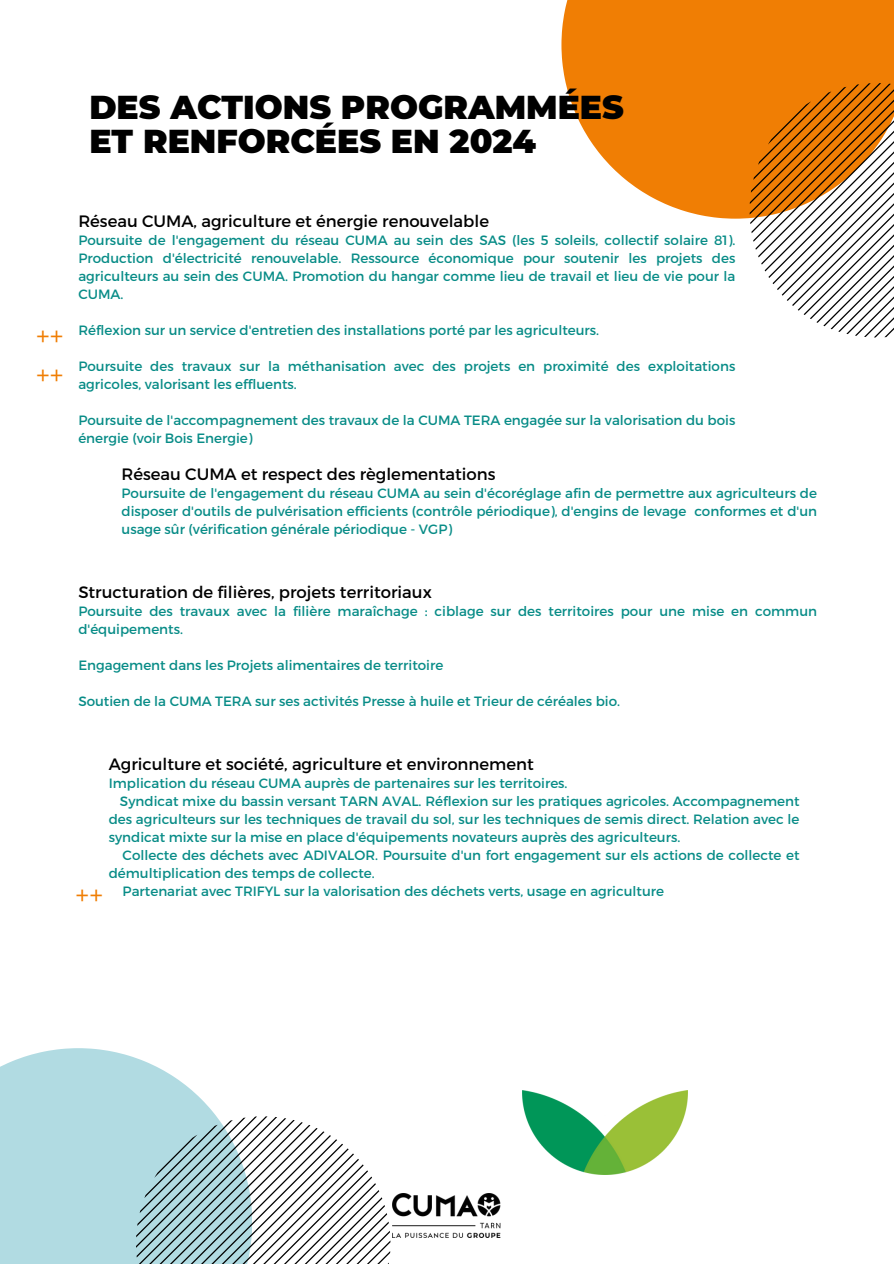
<style>
.page{position:relative;width:894px;height:1264px;background:#fff}
.page>*{position:absolute;margin:0;border:0;box-sizing:border-box;transform-origin:0 0}
.t1{font:900 33px/33.8px "Montserrat";color:#000}
.t2{font:24px "Open Sans";color:#f07e04}
.t3{font:16.5px "Montserrat";color:#000}
.t4{font:13.5px/18px "Montserrat";color:#088c87}
</style>
<div class="page">
<div style="left:561px;top:0;width:332px;height:219px;background:#f07e04"></div>
<svg style="left:749px;top:83px;width:144px;height:254px"></svg>
<svg style="left:0;top:1048px;width:216px;height:215px;background:#b8dee4"></svg>
<svg style="left:136px;top:1116px;width:254px;height:147px"></svg>
<img style="left:522px;top:1090px;width:165px;height:84px">
<img style="left:392px;top:1193px;width:109px;height:44px">
<p class="t1" style="left:89px;top:90px;width:536px">DES ACTIONS PROGRAMMÉES<br>ET RENFORCÉES EN 2024</p>
<p class="t2" style="left:36px;top:320px;width:29px">++</p>
<p class="t2" style="left:36px;top:358px;width:29px">++</p>
<p class="t3" style="left:78px;top:210px;width:412px">Réseau CUMA, agriculture et énergie renouvelable</p>
<h1 class="t4" style="left:78px;top:230px;width:658px;text-align:justify">Poursuite de l'engagement du réseau CUMA au sein des SAS (les 5 soleils, collectif solaire 81).<br>Production d'électricité renouvelable. Ressource économique pour soutenir les projets des agriculteurs au sein des CUMA. Promotion du hangar comme lieu de travail et lieu de vie pour la CUMA.</h1>
<p class="t4" style="left:78px;top:320px;width:522px">Réflexion sur un service d'entretien des installations porté par les agriculteurs.</p>
<p class="t4" style="left:78px;top:356px;width:658px">Poursuite des travaux sur la méthanisation avec des projets en proximité des exploitations agricoles, valorisant les effluents.</p>
<p class="t4" style="left:78px;top:410px;width:658px">Poursuite de l'accompagnement des travaux de la CUMA TERA engagée sur la valorisation du bois énergie (voir Bois Energie)</p>
<p class="t3" style="left:121px;top:463px;width:375px">Réseau CUMA et respect des règlementations</p>
<p class="t4" style="left:121px;top:483px;width:697px;text-align:justify">Poursuite de l'engagement du réseau CUMA au sein d'écoréglage afin de permettre aux agriculteurs de disposer d'outils de pulvérisation efficients (contrôle périodique), d'engins de levage conformes et d'un usage sûr (vérification générale périodique - VGP)</p>
<p class="t3" style="left:78px;top:581px;width:355px">Structuration de filières, projets territoriaux</p>
<p class="t4" style="left:78px;top:601px;width:740px">Poursuite des travaux avec la filière maraîchage : ciblage sur des territoires pour une mise en commun d'équipements.</p>
<p class="t4" style="left:78px;top:655px;width:366px">Engagement dans les Projets alimentaires de territoire</p>
<p class="t4" style="left:78px;top:691px;width:543px">Soutien de la CUMA TERA sur ses activités Presse à huile et Trieur de céréales bio.</p>
<p class="t3" style="left:109px;top:753px;width:426px">Agriculture et société, agriculture et environnement</p>
<p class="t4" style="left:109px;top:774px;width:460px">Implication du réseau CUMA auprès de partenaires sur les territoires.</p>
<p class="t4" style="left:109px;top:792px;width:692px;text-align:justify;text-indent:11px">Syndicat mixe du bassin versant TARN AVAL. Réflexion sur les pratiques agricoles. Accompagnement des agriculteurs sur les techniques de travail du sol, sur les techniques de semis direct. Relation avec le syndicat mixte sur la mise en place d'équipements novateurs auprès des agriculteurs.</p>
<p class="t4" style="left:109px;top:845px;width:692px;text-indent:14px">Collecte des déchets avec ADIVALOR. Poursuite d'un fort engagement sur els actions de collecte et démultiplication des temps de collecte.</p>
<p class="t4" style="left:123px;top:881px;width:542px">Partenariat avec TRIFYL sur la valorisation des déchets verts, usage en agriculture</p>
<p class="t2" style="left:76px;top:877px;width:29px">++</p>
</div>
